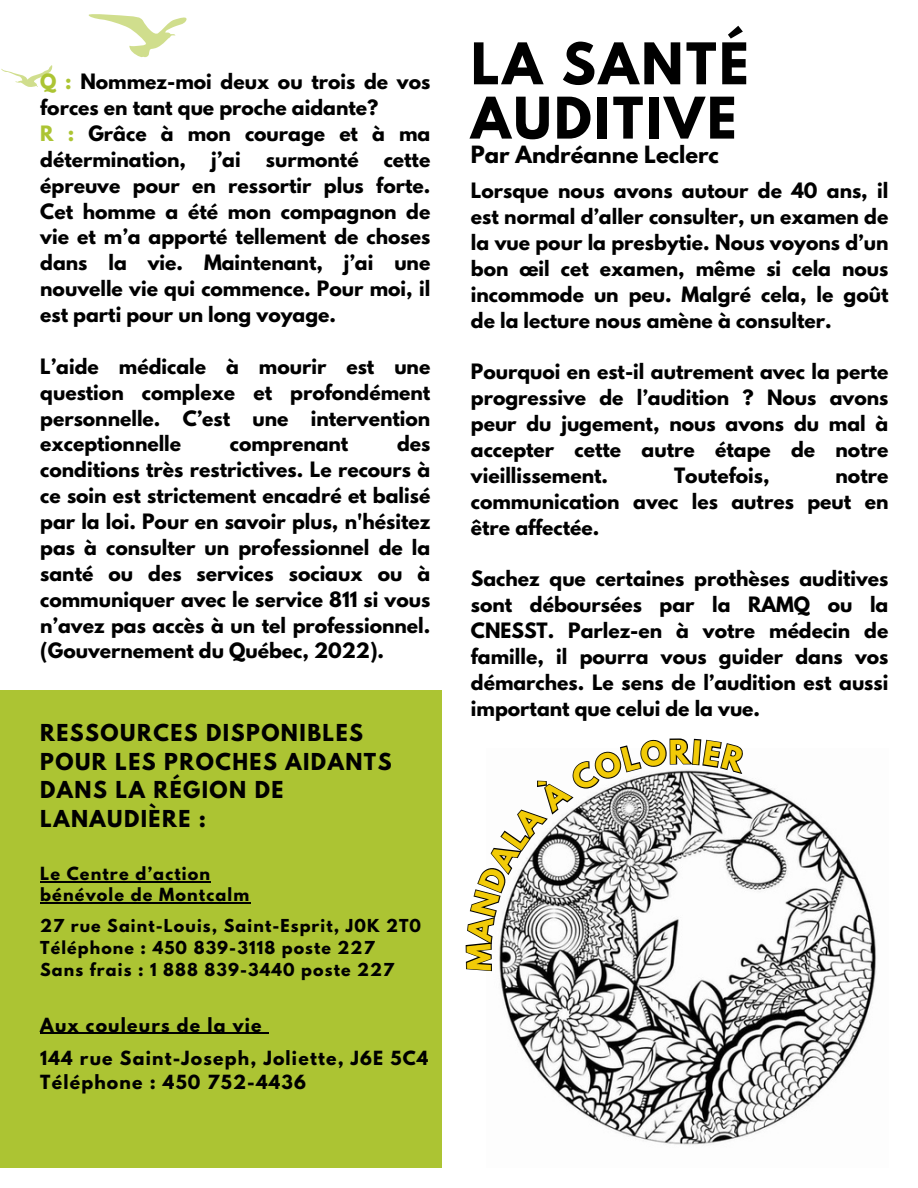
<style>
.page{position:relative;width:918px;height:1188px;background:#fff}
.page>*{position:absolute;margin:0;border:0;box-sizing:border-box;transform-origin:0 0}
.t1{font:700 50.85px/54.3px "League Spartan";letter-spacing:.055em;color:#000}
.t2{font:700 21px "League Spartan";color:#000}
.t3{font:700 20.7px/28.8px "League Spartan";letter-spacing:.07em;color:#000}
.t4{font:700 18.75px/25.8px "League Spartan";color:#000;text-align:justify}
.t5{font:700 17.25px/24px "League Spartan";letter-spacing:.07em;color:#000}
.t6{font:700 16.05px/21.3px "League Spartan";letter-spacing:.07em;color:#000}
.t7{font:700 15.9px "League Spartan";letter-spacing:.07em;color:#000}
.s1{color:#acc433}
</style>
<div class="page">
<svg style="left:1px;top:65px;width:52px;height:22px"></svg>
<svg style="left:88px;top:14px;width:99px;height:44px"></svg>
<div style="left:0;top:690px;width:441px;height:478px;background:#acc433"></div>
<hr style="left:40px;top:881px;width:171px;height:1px;background:#000">
<hr style="left:40px;top:902px;width:210px;height:2px;background:#000">
<hr style="left:40px;top:1033px;width:223px;height:1px;background:#000">
<img style="left:500px;top:781px;width:376px;height:364px">
<svg style="left:465px;top:738px;width:286px;height:235px"></svg>
<p class="t4" style="left:40px;top:71px;width:392px;text-align:left"><span class="s1">Q :</span> Nommez-moi deux ou trois de vos forces en tant que proche aidante?<br><span class="s1">R :</span> Grâce à mon courage et à ma détermination,</p>
<p class="t4" style="left:211px;top:149px;width:31px">j’ai</p>
<p class="t4" style="left:266px;top:149px;width:94px">surmonté</p>
<p class="t4" style="left:40px;top:149px;width:392px;text-indent:343px">cette épreuve pour en ressortir plus forte.<br>Cet homme a été mon compagnon de vie et m’a apporté tellement de choses dans la vie. Maintenant, j’ai une nouvelle vie qui commence. Pour moi, il est parti pour un long voyage.</p>
<h1 class="t4" style="left:40px;top:356px;width:392px">L’aide médicale à mourir est une question complexe et profondément personnelle. C’est une intervention exceptionnelle</h1>
<h1 class="t4" style="left:40px;top:433px;width:392px;text-indent:357px">des conditions très restrictives. Le recours à ce soin est strictement encadré et balisé par la loi. Pour en savoir plus, n'hésitez pas à consulter un professionnel de la santé ou des services sociaux ou à communiquer avec le service 811 si vous n’avez pas accès à un tel professionnel. (Gouvernement du Québec, 2022).</h1>
<h1 class="t4" style="left:230px;top:433px;width:120px">comprenant</h1>
<h4 class="t3" style="left:40px;top:721px;width:353px">RESSOURCES DISPONIBLES<br>POUR LES PROCHES AIDANTS<br>DANS LA RÉGION DE<br>LANAUDIÈRE :</h4>
<h5 class="t6" style="left:40px;top:865px;width:211px">Le Centre d’action bénévole de Montcalm</h5>
<h5 class="t7" style="left:40px;top:918px;width:382px">27 rue Saint-Louis, Saint-Esprit, J0K 2T0</h5>
<h5 class="t7" style="left:40px;top:939px;width:336px">Téléphone : 450 839-3118 poste 227</h5>
<h2 class="t7" style="left:40px;top:961px;width:355px">Sans frais : 1 888 839-3440 poste 227</h2>
<p class="t5" style="left:40px;top:1015px;width:223px">Aux couleurs de la vie</p>
<h5 class="t5" style="left:40px;top:1048px;width:390px">144 rue Saint-Joseph, Joliette, J6E 5C4<br>Téléphone : 450 752-4436</h5>
<h1 class="t1" style="left:471px;top:43px;width:279px">LA SANTÉ<br>AUDITIVE</h1>
<p class="t2" style="left:471px;top:144px;width:249px">Par Andréanne Leclerc</p>
<p class="t4" style="left:471px;top:180px;width:419px">Lorsque nous avons autour de 40 ans, il est normal d’aller consulter, un examen de la vue pour la presbytie. Nous voyons d’un bon œil cet examen, même si cela nous incommode un peu. Malgré cela, le goût de la lecture nous amène à consulter.</p>
<p class="t4" style="left:471px;top:361px;width:419px">Pourquoi en est-il autrement avec la perte progressive de l’audition ? Nous avons peur du jugement, nous avons du mal à accepter cette autre étape de notre vieillissement.</p>
<p class="t4" style="left:674px;top:465px;width:97px">Toutefois,</p>
<p class="t4" style="left:471px;top:465px;width:419px;text-indent:365px">notre communication avec les autres peut en être affectée.</p>
<p class="t4" style="left:471px;top:568px;width:419px">Sachez que certaines prothèses auditives sont déboursées par la RAMQ ou la CNESST. Parlez-en à votre médecin de famille, il pourra vous guider dans vos démarches. Le sens de l’audition est aussi important que celui de la vue.</p>
</div>
